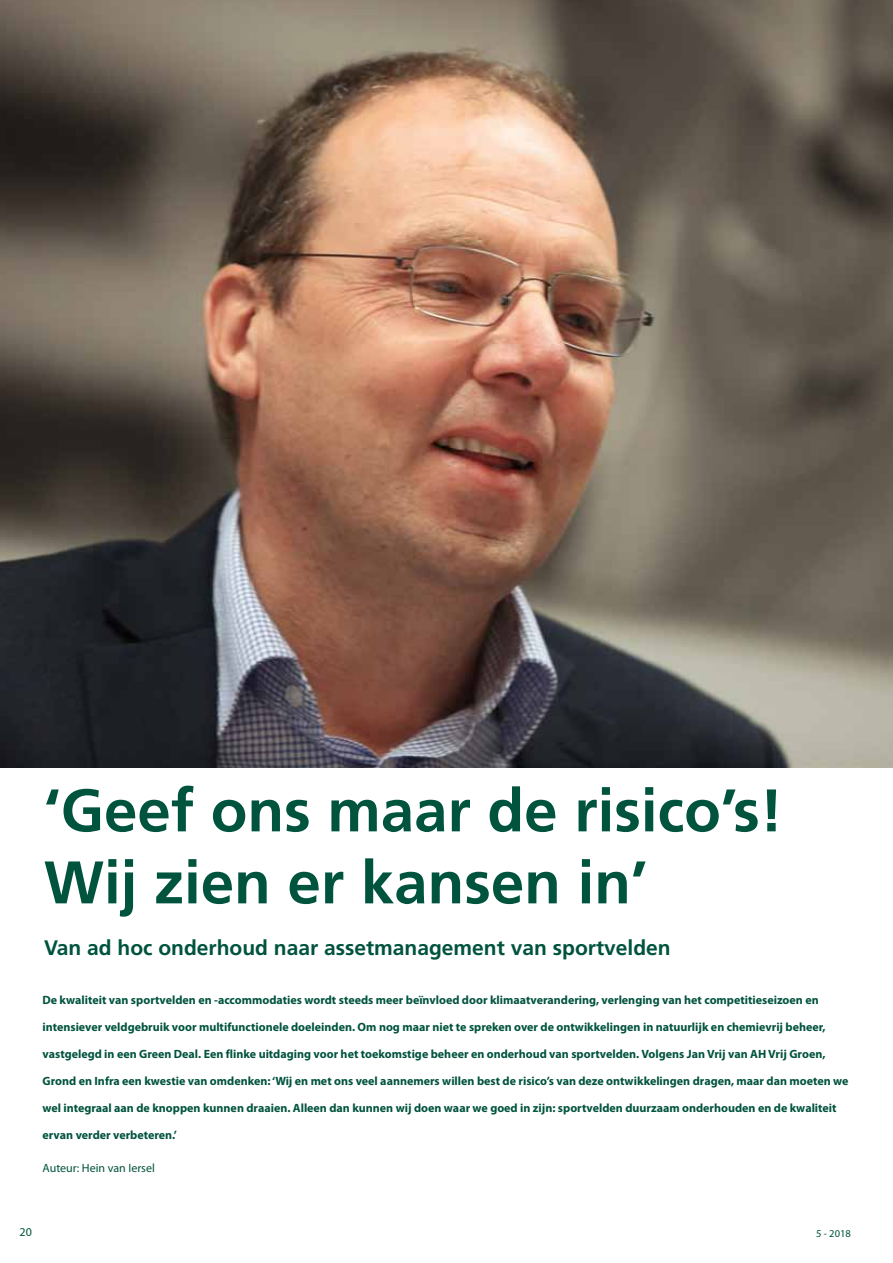
<style>
.page{position:relative;width:893px;height:1263px;background:#fff}
.page>*{position:absolute;margin:0;border:0;box-sizing:border-box;transform-origin:0 0}
.t1{font:700 60px/72px "Frutiger";color:#00533d}
.t2{font:700 21px "Frutiger";color:#00533d}
.t3{font:700 12px "Myriad Pro";color:#00533d}
.t4{font:12px "Myriad Pro";color:#00533d}
.t5{font:10.5px "Myriad Pro";color:#00533d}
</style>
<div class="page">
<img style="left:0;top:0;width:893px;height:767px">
<h1 class="t1" style="left:44px;top:774px;width:741px">‘Geef ons maar de risico’s!<br>Wij zien er kansen in’</h1>
<h2 class="t2" style="left:44px;top:936px;width:628px">Van ad hoc onderhoud naar assetmanagement van sportvelden</h2>
<p class="t3" style="left:43px;top:992px;width:778px">De kwaliteit van sportvelden en -accommodaties wordt steeds meer beïnvloed door klimaatverandering, verlenging van het competitieseizoen en</p>
<p class="t3" style="left:43px;top:1019px;width:785px">intensiever veldgebruik voor multifunctionele doeleinden. Om nog maar niet te spreken over de ontwikkelingen in natuurlijk en chemievrij beheer,</p>
<p class="t3" style="left:43px;top:1046px;width:784px">vastgelegd in een Green Deal. Een flinke uitdaging voor het toekomstige beheer en onderhoud van sportvelden. Volgens Jan Vrij van AH Vrij Groen,</p>
<p class="t3" style="left:43px;top:1073px;width:807px">Grond en Infra een kwestie van omdenken: ‘Wij en met ons veel aannemers willen best de risico’s van deze ontwikkelingen dragen, maar dan moeten we</p>
<p class="t3" style="left:43px;top:1100px;width:796px">wel integraal aan de knoppen kunnen draaien. Alleen dan kunnen wij doen waar we goed in zijn: sportvelden duurzaam onderhouden en de kwaliteit</p>
<p class="t3" style="left:43px;top:1127px;width:136px">ervan verder verbeteren.’</p>
<p class="t4" style="left:43px;top:1161px;width:114px">Auteur: Hein van Iersel</p>
<p class="t4" style="left:20px;top:1224px;width:14px">20</p>
<p class="t5" style="left:816px;top:1227px;width:36px">5 - 2018</p>
</div>
